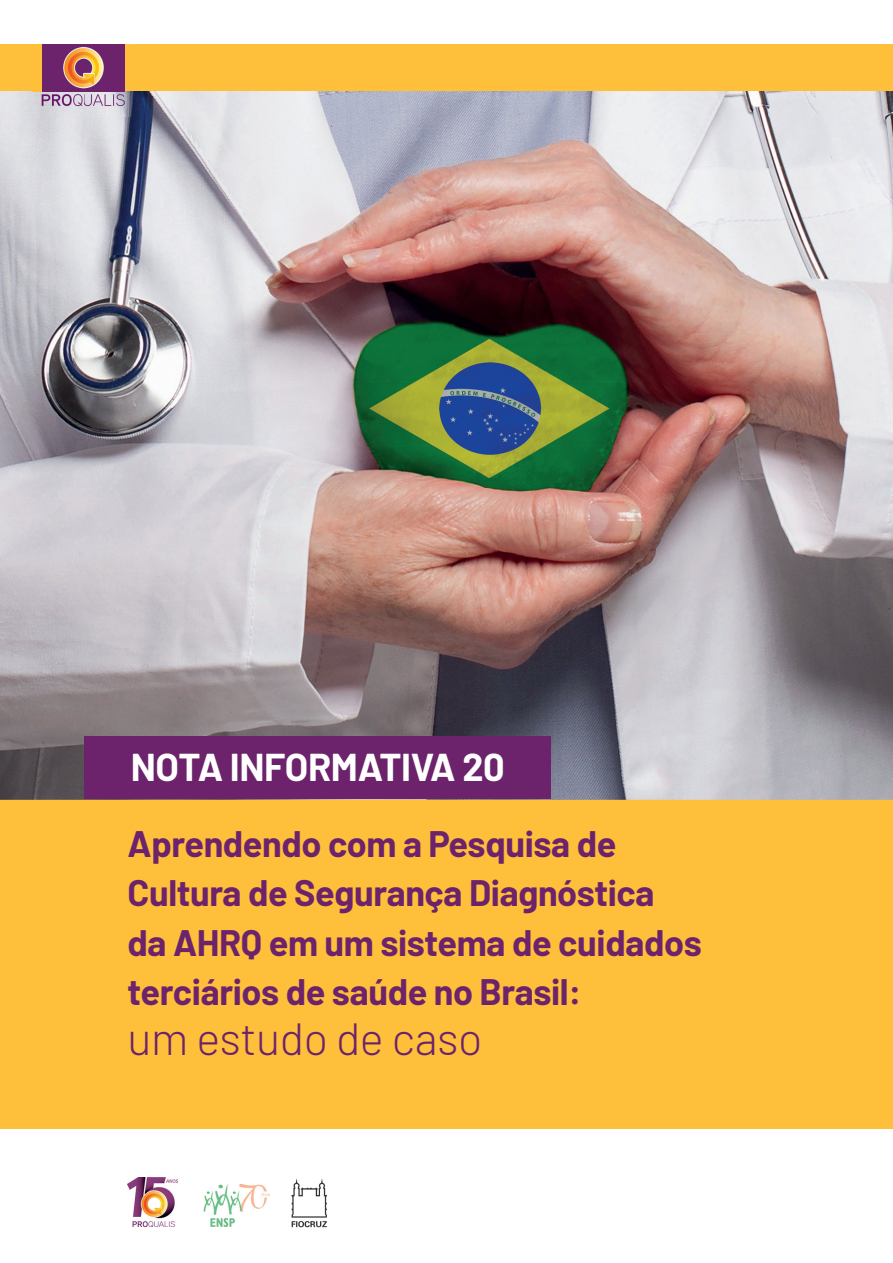
<style>
.page{position:relative;width:893px;height:1263px;background:#fff}
.page>*{position:absolute;margin:0;border:0;box-sizing:border-box;transform-origin:0 0}
.t1{font:300 45px "Barlow";letter-spacing:-.01em;color:#6c236c}
.t2{font:700 37.95px "Barlow";letter-spacing:-.01em;color:#fff}
.t3{font:700 36px/49.5px "Barlow";letter-spacing:-.01em;color:#6c236c}
</style>
<div class="page">
<div style="left:0;top:44px;width:893px;height:1085px;background:#febf3b"></div>
<img style="left:0;top:91px;width:893px;height:709px">
<div style="left:85px;top:736px;width:466px;height:62px;background:#6c236c"></div>
<img style="left:125px;top:44px;width:12px;height:1px">
<img style="left:33px;top:91px;width:104px;height:25px">
<img style="left:42px;top:44px;width:83px;height:47px">
<img style="left:291px;top:1179px;width:36px;height:49px">
<img style="left:204px;top:1184px;width:66px;height:43px">
<img style="left:128px;top:1178px;width:50px;height:48px">
<p class="t2" style="left:131px;top:739px;width:376px">NOTA INFORMATIVA 20</p>
<p class="t3" style="left:128px;top:816px;width:576px">Aprendendo com a Pesquisa de<br>Cultura de Segurança Diagnóstica da AHRQ em um sistema de cuidados terciários de saúde no Brasil:</p>
<p class="t1" style="left:128px;top:1006px;width:356px">um estudo de caso</p>
</div>
